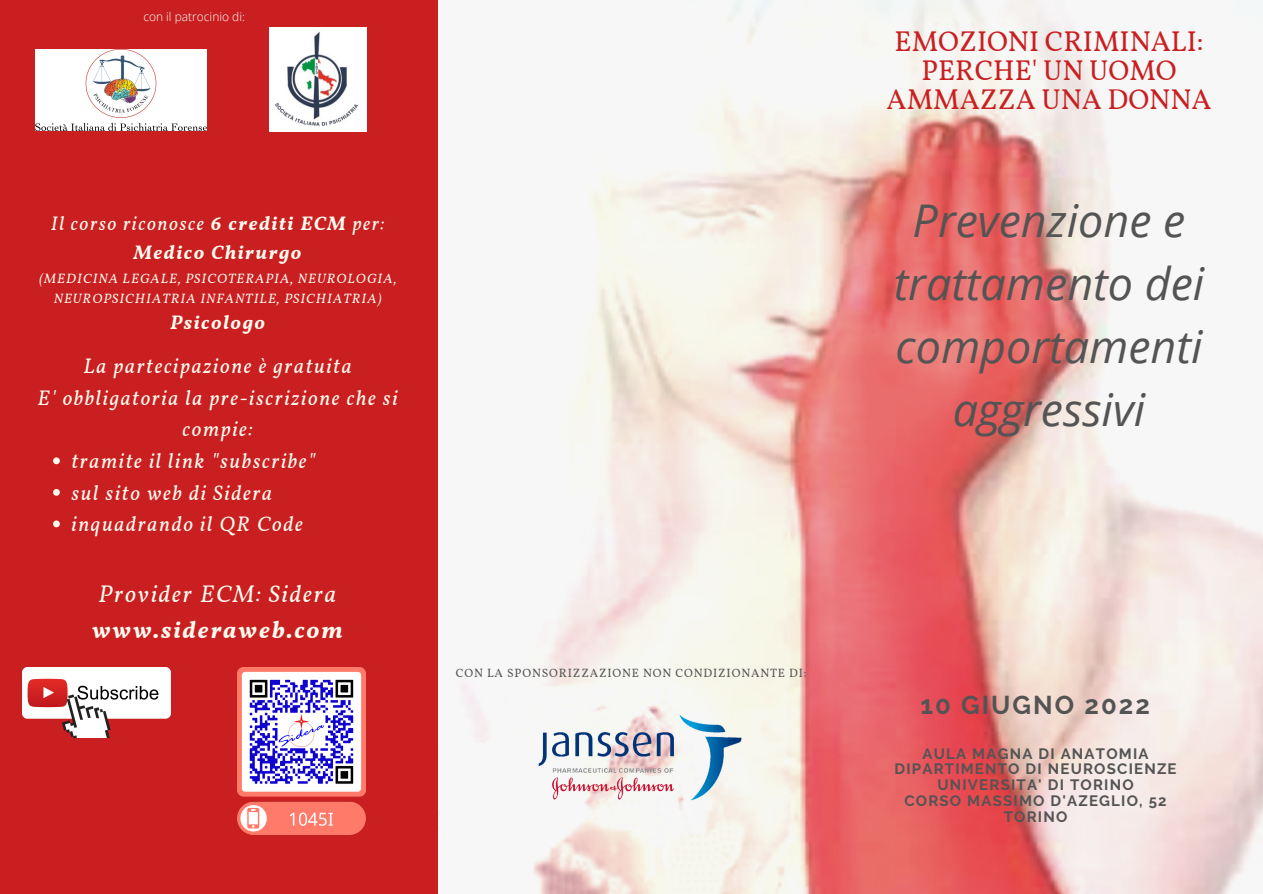
<style>
.page{position:relative;width:1263px;height:894px;background:#fff}
.page>*{position:absolute;margin:0;border:0;box-sizing:border-box;transform-origin:0 0}
.t1{font:italic 45px/63px "Open Sans";color:#545454;text-align:center}
.t2{font:28.5px/29.2px "Vollkorn";color:#c91f21;text-align:center}
.t3{font:700 25.65px "Raleway";letter-spacing:.08em;color:#545454}
.t4{font:italic 24px/36px "Vollkorn";letter-spacing:.08em;color:#fffbef}
.t5{font:italic 21px/31.5px "Vollkorn";letter-spacing:.08em;color:#fffbef;text-align:center}
.t6{font:italic 700 19.5px/29.2px "Vollkorn";letter-spacing:.08em;color:#fffbef;text-align:center}
.t7{font:700 15px "Raleway";letter-spacing:.08em;color:#545454}
.t8{font:italic 13.5px/20.2px "Vollkorn";letter-spacing:.08em;color:#fffbef;text-align:center}
.t9{font:12px "Vollkorn";letter-spacing:.07em;color:#545454}
.t10{font:300 12px "Open Sans";color:#fff}
.s1{font-weight:400}
.s2{font-weight:700}
</style>
<div class="page">
<img style="left:437px;top:0;width:826px;height:893px">
<div style="left:0;top:0;width:437px;height:893px;background:#c91f21"></div>
<img style="left:22px;top:667px;width:148px;height:70px">
<img style="left:505px;top:681px;width:269px;height:151px">
<img style="left:238px;top:667px;width:128px;height:166px">
<img style="left:35px;top:50px;width:171px;height:81px">
<img style="left:270px;top:27px;width:97px;height:105px">
<svg style="left:53px;top:457px;width:7px;height:7px"></svg>
<svg style="left:53px;top:489px;width:7px;height:6px"></svg>
<svg style="left:53px;top:520px;width:7px;height:7px"></svg>
<p class="t10" style="left:143px;top:8px;width:103px">con il patrocinio di:</p>
<p class="t6" style="left:51px;top:210px;width:335px"><span class="s1">Il corso riconosce</span> 6 crediti ECM <span class="s1">per:<br></span>Medico Chirurgo</p>
<p class="t8" style="left:39px;top:269px;width:359px">(MEDICINA LEGALE, PSICOTERAPIA, NEUROLOGIA,<br>NEUROPSICHIATRIA INFANTILE, PSICHIATRIA)</p>
<p class="t6" style="left:170px;top:309px;width:96px">Psicologo</p>
<p class="t5" style="left:83px;top:352px;width:270px">La partecipazione è gratuita</p>
<p class="t5" style="left:38px;top:383px;width:361px">E' obbligatoria la pre-iscrizione che si compie:</p>
<p class="t5" style="left:72px;top:446px;width:245px">tramite il link "subscribe"</p>
<p class="t5" style="left:72px;top:478px;width:202px">sul sito web di Sidera</p>
<p class="t5" style="left:72px;top:509px;width:233px">inquadrando il QR Code</p>
<p class="t4" style="left:92px;top:577px;width:252px">Provider ECM: Sidera <span class="s2">www.sideraweb.com</span></p>
<p class="t9" style="left:456px;top:665px;width:352px">CON LA SPONSORIZZAZIONE NON CONDIZIONANTE DI:</p>
<p class="t2" style="left:887px;top:29px;width:326px">EMOZIONI CRIMINALI:<br>PERCHE' UN UOMO<br>AMMAZZA UNA DONNA</p>
<p class="t1" style="left:894px;top:188px;width:312px">Prevenzione e trattamento dei comportamenti aggressivi</p>
<p class="t3" style="left:920px;top:689px;width:231px">10 GIUGNO 2022</p>
<p class="t7" style="left:922px;top:744px;width:228px">AULA MAGNA DI ANATOMIA</p>
<p class="t7" style="left:894px;top:760px;width:284px">DIPARTIMENTO DI NEUROSCIENZE</p>
<p class="t7" style="left:937px;top:775px;width:198px">UNIVERSITA' DI TORINO</p>
<p class="t7" style="left:904px;top:791px;width:264px">CORSO MASSIMO D'AZEGLIO, 52</p>
<p class="t7" style="left:1004px;top:807px;width:65px">TORINO</p>
</div>
